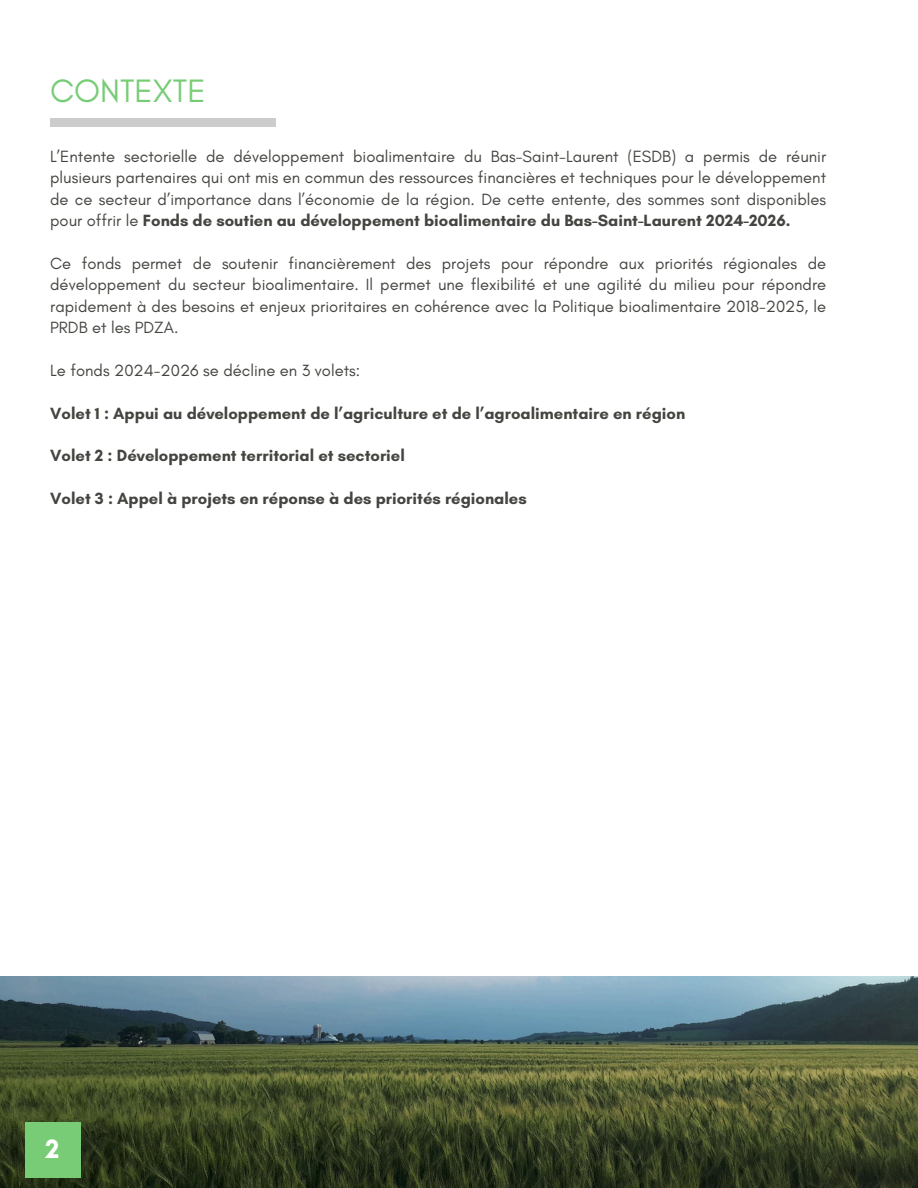
<style>
.page{position:relative;width:918px;height:1188px;background:#fff}
.page>*{position:absolute;margin:0;border:0;box-sizing:border-box;transform-origin:0 0}
.t1{font:33px "Glacial Indifference";color:#78cc76}
.t2{font:700 27px "Glacial Indifference";color:#fff}
.t3{font:16.5px/21.3px "Glacial Indifference";color:#444440;text-align:justify}
.t4{font:700 16.5px "Glacial Indifference";color:#444440}
.s1{font-weight:700}
</style>
<div class="page">
<img style="left:0;top:977px;width:918px;height:211px">
<div style="left:50px;top:118px;width:226px;height:9px;background:#ccc"></div>
<div style="left:25px;top:1122px;width:55px;height:56px;background:#78cc76"></div>
<p class="t1" style="left:50px;top:71px;width:157px">CONTEXTE</p>
<p class="t3" style="left:50px;top:146px;width:778px">L’Entente sectorielle de développement bioalimentaire du Bas-Saint-Laurent (ESDB) a permis de réunir plusieurs partenaires qui ont mis en commun des ressources financières et techniques pour le développement de ce secteur d’importance dans l’économie de la région. De cette entente, des sommes sont disponibles pour offrir le <span class="s1">Fonds de soutien au développement bioalimentaire du Bas-Saint-Laurent 2024-2026.</span></p>
<p class="t3" style="left:50px;top:253px;width:778px">Ce fonds permet de soutenir financièrement des projets pour répondre aux priorités régionales de développement du secteur bioalimentaire. Il permet une flexibilité et une agilité du milieu pour répondre rapidement à des besoins et enjeux prioritaires en cohérence avec la Politique bioalimentaire 2018-2025, le PRDB et les PDZA.</p>
<h2 class="t3" style="left:50px;top:359px;width:312px">Le fonds 2024-2026 se décline en 3 volets:</h2>
<h2 class="t4" style="left:50px;top:403px;width:637px">Volet 1 : Appui au développement de l’agriculture et de l’agroalimentaire en région</h2>
<h2 class="t4" style="left:50px;top:446px;width:356px">Volet 2 : Développement territorial et sectoriel</h2>
<p class="t4" style="left:50px;top:488px;width:478px">Volet 3 : Appel à projets en réponse à des priorités régionales</p>
<p class="t2" style="left:46px;top:1133px;width:15px">2</p>
</div>
